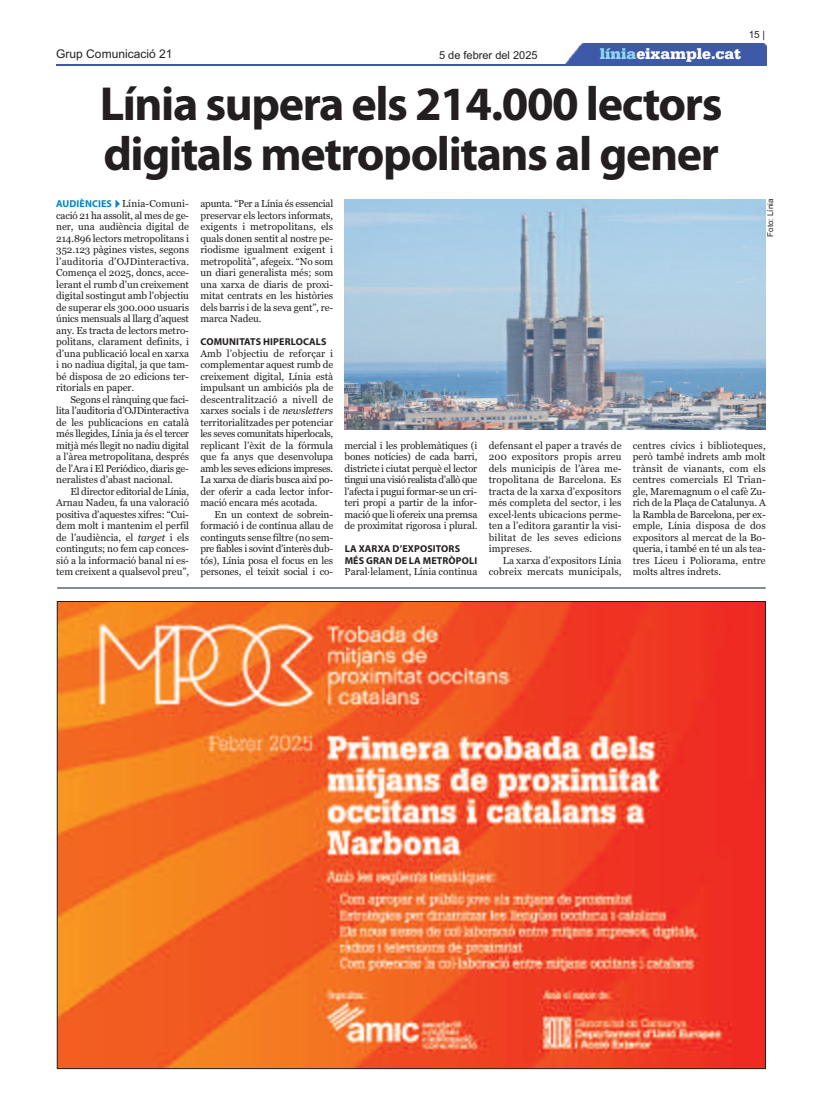
<style>
.page{position:relative;width:823px;height:1106px;background:#fff}
.page>*{position:absolute;margin:0;border:0;box-sizing:border-box;transform-origin:0 0}
.t1{font:700 48px/50px "Myriad Pro";letter-spacing:-.03em;color:#231f20}
.t2{font:900 16px "Serifa";color:#fff}
.t3{font:12px "Arial";color:#231f20}
.t4{font:11px "Arial";color:#231f20}
.t5{font:10px/11.5px "Georgia";letter-spacing:-.005em;color:#231f20;text-align:justify}
.t6{font:700 10px/11.5px "Myriad Pro";letter-spacing:.015em;color:#231f20}
.t7{font:10px/11.5px "Georgia";letter-spacing:.015em;color:#231f20;text-align:right}
.t8{font:10px "Arial";color:#231f20}
.t9{font:8px "Arial";color:#231f20}
.s1{color:#91d8f7}
.s2{font-family:"Myriad Pro";font-weight:700;color:#0085cb}
.s3{color:#0085cb}
.s4{font-style:italic}
</style>
<div class="page">
<div style="left:565px;top:44px;width:200px;height:20px;background:#3d59a7"></div>
<hr style="left:57px;top:64px;width:708px;height:1px;background:#3a59a7">
<hr style="left:57px;top:587px;width:708px;height:1px;background:#101a21">
<img style="left:59px;top:603px;width:704px;height:464px">
<img style="left:344px;top:199px;width:421px;height:230px">
<p class="t3" style="left:56px;top:47px;width:118px">Grup Comunicació 21</p>
<p class="t4" style="left:439px;top:48px;width:100px">5 de febrer del 2025</p>
<h2 class="t2" style="left:599px;top:44px;width:143px"><span class="s1">línia</span>eixample.cat</h2>
<p class="t8" style="left:748px;top:29px;width:18px">15 |</p>
<h1 class="t1" style="left:100px;top:83px;width:624px">Línia supera els 214.000 lectors digitals metropolitans al gener</h1>
<p class="t5" style="left:56px;top:198px;width:134px"><span class="s2">AUDIÈNCIES</span><span class="s3">✔</span>Línia-Comuni&shy;cació 21 ha assolit, al mes de ge&shy;ner, una audiència digital de 214.896 lectors metropolitans i 352.123 pàgines vistes, segons l’auditoria d’OJDinteractiva.<br>Comença el 2025, doncs, acce&shy;lerant el rumb d’un creixement digital sostingut amb l’objectiu de superar els 300.000 usuaris únics mensuals al llarg d’aquest any. Es tracta de lectors metro&shy;politans, clarament definits, i d’una publicació local en xarxa i no nadiua digital, ja que tam&shy;bé disposa de 20 edicions ter&shy;ritorials en paper.</p>
<p class="t5" style="left:56px;top:393px;width:134px;text-indent:14px">Segons el rànquing que faci&shy;lita l’auditoria d’OJDinteractiva de les publicacions en català més llegides, Línia ja és el tercer mitjà més llegit no nadiu digital a l’àrea metropolitana, després de l’Ara i El Periódico, diaris ge&shy;neralistes d’abast nacional.</p>
<p class="t5" style="left:56px;top:485px;width:134px;text-indent:14px">El director editorial de Línia, Arnau Nadeu, fa una valoració positiva d’aquestes xifres: “Cui&shy;dem molt i mantenim el perfil de l’audiència, el <span class="s4">target</span> i els continguts; no fem cap conces&shy;sió a la informació banal ni es&shy;tem creixent a qualsevol preu”,</p>
<p class="t5" style="left:200px;top:198px;width:134px">apunta. “Per a Línia és essencial preservar els lectors informats, exigents i metropolitans, els quals donen sentit al nostre pe&shy;riodisme igualment exigent i metropolità”, afegeix. “No som un diari generalista més; som una xarxa de diaris de proxi&shy;mitat centrats en les històries dels barris i de la seva gent”, re&shy;marca Nadeu.</p>
<p class="t6" style="left:200px;top:337px;width:127px">COMUNITATS HIPERLOCALS</p>
<p class="t5" style="left:200px;top:347px;width:134px">Amb l’objectiu de reforçar i complementar aquest rumb de creixement digital, Línia està impulsant un ambiciós pla de descentralització a nivell de xarxes socials i de <span class="s4">newsletters </span>territorialitzades per potenciar les seves comunitats hiperlocals, replicant l’èxit de la fórmula que fa anys que desenvolupa amb les seves edicions impreses.<br>La xarxa de diaris busca així po&shy;der oferir a cada lector infor&shy;mació encara més acotada.</p>
<p class="t5" style="left:200px;top:508px;width:134px;text-indent:14px">En un context de sobrein&shy;formació i de contínua allau de continguts sense filtre (no sem&shy;pre fiables i sovint d’interès dub&shy;tós), Línia posa el focus en les persones, el teixit social i co-</p>
<p class="t5" style="left:344px;top:439px;width:134px">mercial i les problemàtiques (i bones notícies) de cada barri, districte i ciutat perquè el lector tingui una visió realista d’allò que l’afecta i pugui formar-se un cri&shy;teri propi a partir de la infor&shy;mació que li ofereix una premsa de proximitat rigorosa i plural.</p>
<p class="t6" style="left:344px;top:544px;width:134px">LA XARXA D’EXPOSITORS<br>MÉS GRAN DE LA METRÒPOLI</p>
<p class="t5" style="left:344px;top:566px;width:134px">Paral·lelament, Línia continua</p>
<p class="t5" style="left:488px;top:439px;width:134px">defensant el paper a través de 200 expositors propis arreu dels municipis de l’àrea me&shy;tropolitana de Barcelona. Es tracta de la xarxa d’expositors més completa del sector, i les excel·lents ubicacions perme&shy;ten a l’editora garantir la visi&shy;bilitat de les seves edicions impreses.</p>
<p class="t7" style="left:488px;top:554px;width:134px">La xarxa d’expositors Línia cobreix mercats municipals,</p>
<p class="t9" style="left:765px;top:236px;width:39px;rotate:-90deg">Foto: Línia</p>
<p class="t5" style="left:632px;top:439px;width:134px">centres cívics i biblioteques, però també indrets amb molt trànsit de vianants, com els centres comercials El Trian&shy;gle, Maremagnum o el cafè Zu&shy;rich de la Plaça de Catalunya. A la Rambla de Barcelona, per ex&shy;emple, Línia disposa de dos expositors al mercat de la Bo&shy;queria, i també en té un als tea&shy;tres Liceu i Poliorama, entre molts altres indrets.</p>
</div>
